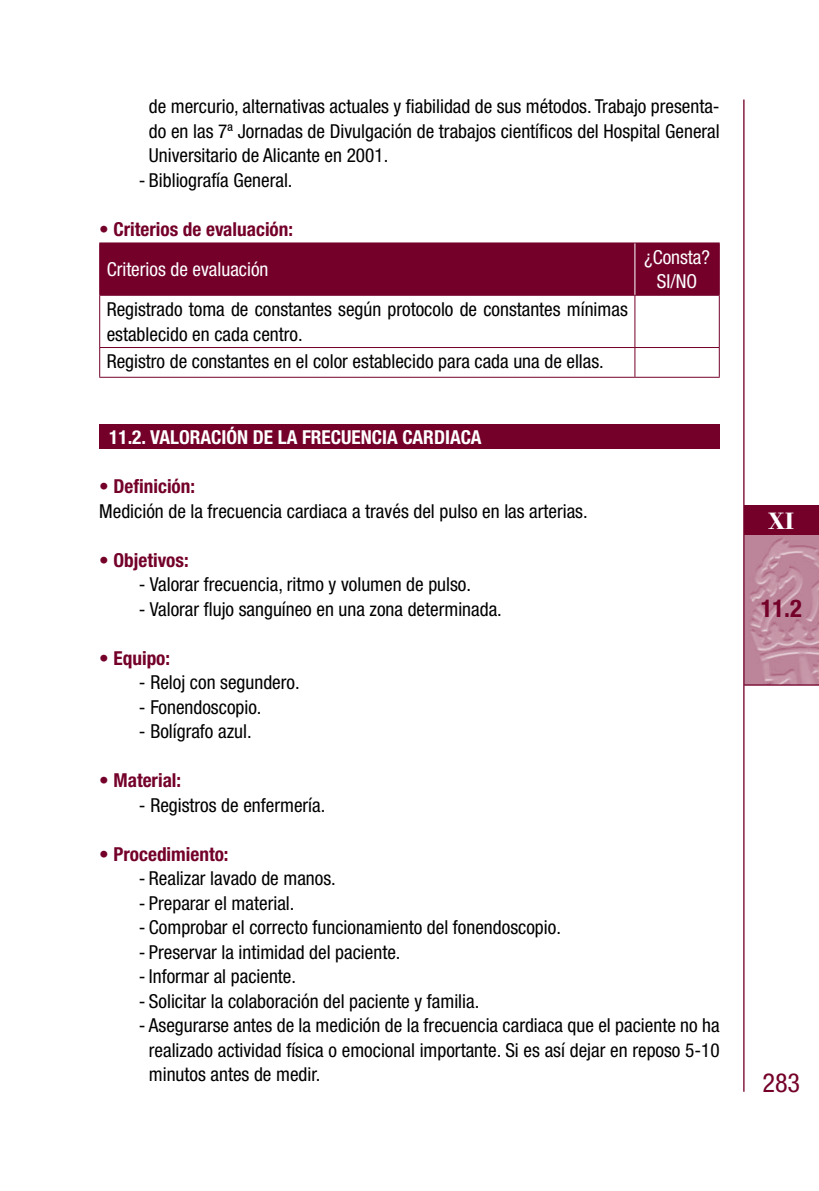
<style>
.page{position:relative;width:819px;height:1191px;background:#fff}
.page>*{position:absolute;margin:0;border:0;box-sizing:border-box;transform-origin:0 0}
.t1{font:condensed 26.25px "Helvetica Neue LT Std";color:#74002a}
.t2{font:700 condensed 24.5px "Helvetica Neue LT Std";color:#74002a}
.t3{font:700 24.5px "Bodoni Std";color:#fff}
.t4{font:condensed 19.25px/24.5px "Helvetica Neue LT Std";color:#000;text-align:justify}
.t5{font:700 condensed 19.25px "Helvetica Neue LT Std";color:#74002a}
.t6{font:700 condensed 19.25px "Helvetica Neue LT Std";color:#fff}
.t7{font:condensed 19.25px/24.5px "Helvetica Neue LT Std";color:#fff;text-align:center}
</style>
<div class="page">
<img style="left:744px;top:535px;width:75px;height:149px">
<div style="left:744px;top:505px;width:75px;height:30px;background:#74002a"></div>
<hr style="left:744px;top:684px;width:75px;height:1px;background:#74002a">
<hr style="left:743px;top:99px;width:1px;height:992px;background:#74002a">
<div style="left:99px;top:424px;width:620px;height:24px;background:#74002a"></div>
<div style="left:100px;top:243px;width:618px;height:52px;background:#74002a"></div>
<hr style="left:99px;top:242px;width:536px;height:1px;background:#74002a">
<hr style="left:99px;top:243px;width:1px;height:52px;background:#74002a">
<hr style="left:635px;top:242px;width:84px;height:1px;background:#74002a">
<hr style="left:718px;top:243px;width:1px;height:52px;background:#74002a">
<hr style="left:99px;top:295px;width:536px;height:1px;background:#74002a">
<hr style="left:99px;top:296px;width:1px;height:51px;background:#74002a">
<hr style="left:635px;top:295px;width:84px;height:1px;background:#74002a">
<hr style="left:634px;top:296px;width:1px;height:51px;background:#74002a">
<hr style="left:718px;top:296px;width:1px;height:51px;background:#74002a">
<hr style="left:99px;top:347px;width:536px;height:1px;background:#74002a">
<svg style="left:99px;top:348px;width:1px;height:29px"></svg>
<hr style="left:635px;top:347px;width:84px;height:1px;background:#74002a">
<svg style="left:634px;top:348px;width:1px;height:29px"></svg>
<svg style="left:718px;top:348px;width:1px;height:29px"></svg>
<hr style="left:99px;top:377px;width:536px;height:1px;background:#74002a">
<hr style="left:635px;top:377px;width:84px;height:1px;background:#74002a">
<hr style="left:634px;top:243px;width:1px;height:52px;background:#fff">
<p class="t4" style="left:149px;top:94px;width:572px">de mercurio, alternativas actuales y fiabilidad de sus métodos. Trabajo presenta&shy;do en las 7ª Jornadas de Divulgación de trabajos científicos del Hospital General Universitario de Alicante en 2001.</p>
<p class="t4" style="left:139px;top:167px;width:155px">- Bibliografía General.</p>
<p class="t5" style="left:99px;top:217px;width:195px">• Criterios de evaluación:</p>
<p class="t7" style="left:107px;top:257px;width:163px">Criterios de evaluación</p>
<p class="t7" style="left:644px;top:244px;width:67px">¿Consta?<br>SI/NO</p>
<p class="t4" style="left:107px;top:297px;width:522px">Registrado toma de constantes según protocolo de constantes mínimas establecido en cada centro.</p>
<p class="t4" style="left:107px;top:349px;width:498px">Registro de constantes en el color establecido para cada una de ellas.</p>
<p class="t6" style="left:109px;top:426px;width:374px">11.2. VALORACIÓN DE LA FRECUENCIA CARDIACA</p>
<p class="t5" style="left:99px;top:475px;width:97px">• Definición:</p>
<p class="t4" style="left:99px;top:498px;width:490px">Medición de la frecuencia cardiaca a través del pulso en las arterias.</p>
<p class="t5" style="left:99px;top:548px;width:91px">• Objetivos:</p>
<p class="t4" style="left:139px;top:572px;width:333px">- Valorar frecuencia, ritmo y volumen de pulso.</p>
<p class="t4" style="left:139px;top:596px;width:364px">- Valorar flujo sanguíneo en una zona determinada.</p>
<p class="t5" style="left:99px;top:646px;width:72px">• Equipo:</p>
<p class="t4" style="left:139px;top:670px;width:162px">- Reloj con segundero.</p>
<p class="t4" style="left:139px;top:694px;width:124px">- Fonendoscopio.</p>
<p class="t4" style="left:139px;top:719px;width:114px">- Bolígrafo azul.</p>
<p class="t5" style="left:99px;top:769px;width:83px">• Material:</p>
<p class="t4" style="left:139px;top:792px;width:188px">- Registros de enfermería.</p>
<p class="t5" style="left:99px;top:842px;width:131px">• Procedimiento:</p>
<p class="t4" style="left:139px;top:866px;width:198px">- Realizar lavado de manos.</p>
<p class="t4" style="left:139px;top:890px;width:157px">- Preparar el material.</p>
<p class="t4" style="left:139px;top:915px;width:423px">- Comprobar el correcto funcionamiento del fonendoscopio.</p>
<p class="t4" style="left:139px;top:939px;width:263px">- Preservar la intimidad del paciente.</p>
<p class="t4" style="left:139px;top:964px;width:159px">- Informar al paciente.</p>
<p class="t4" style="left:139px;top:988px;width:342px">- Solicitar la colaboración del paciente y familia.</p>
<p class="t4" style="left:149px;top:1013px;width:572px;text-indent:-10px">- Asegurarse antes de la medición de la frecuencia cardiaca que el paciente no ha realizado actividad física o emocional importante. Si es así dejar en reposo 5-10 minutos antes de medir.</p>
<p class="t3" style="left:768px;top:505px;width:27px">XI</p>
<p class="t2" style="left:760px;top:594px;width:43px">11.2</p>
<h1 class="t1" style="left:762px;top:1067px;width:39px">283</h1>
</div>
